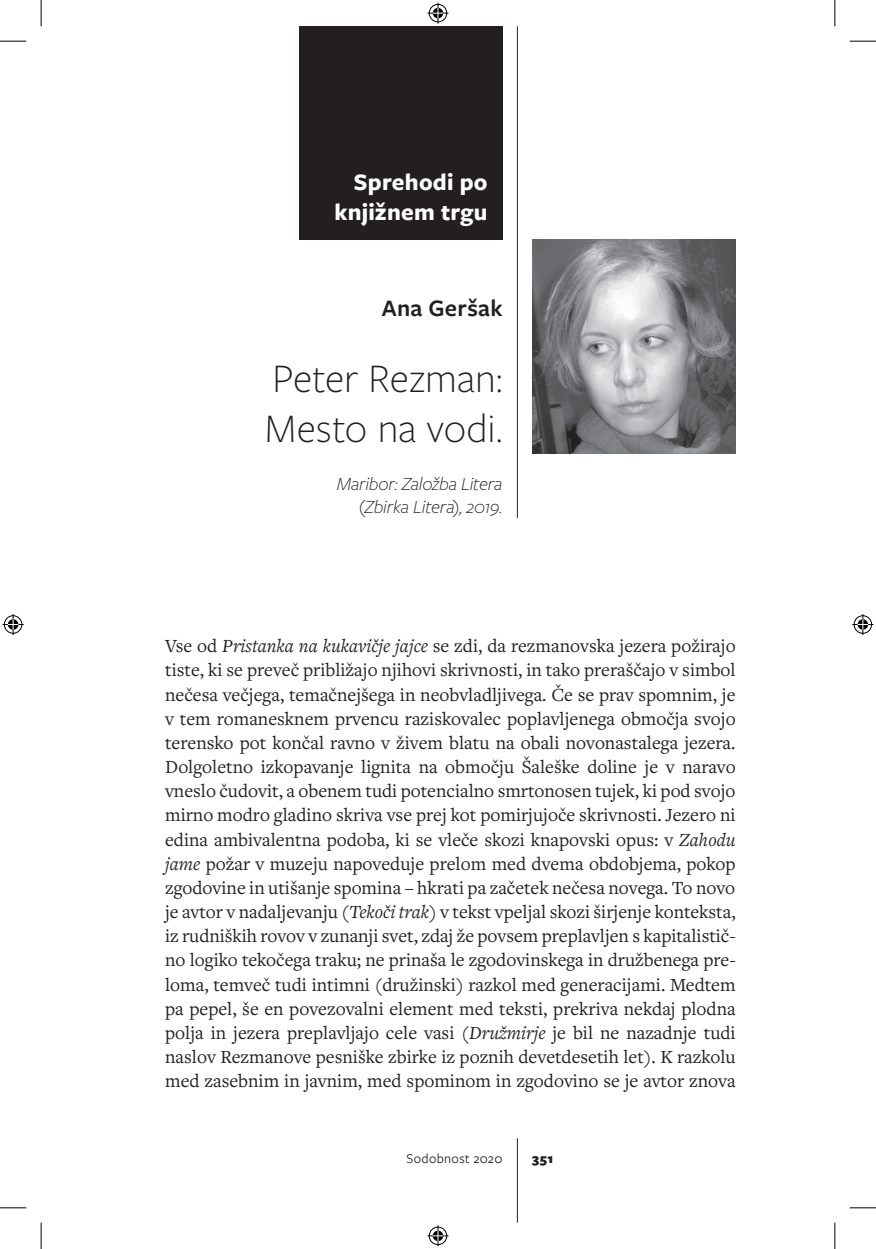
<style>
.page{position:relative;width:876px;height:1249px;background:#fff}
.page>*{position:absolute;margin:0;border:0;box-sizing:border-box;transform-origin:0 0}
.t1{font:300 42px/50.4px "Freight Sans Pro";color:#231f20}
.t2{font:700 24.5px/29.4px "Freight Sans Pro";letter-spacing:.01em;color:#fff;text-align:right}
.t3{font:600 24.5px "Freight Sans Pro";letter-spacing:.015em;color:#231f20}
.t4{font:19.25px/24.2px "Freight Text Pro";color:#231f20;text-align:justify}
.t5{font:italic 300 19.25px/23.1px "Freight Sans Pro";letter-spacing:-.01em;color:#231f20;text-align:right}
.t6{font:14px "Freight Sans Pro";letter-spacing:.025em;color:#231f20}
.t7{font:900 14px "Freight Sans Pro";color:#231f20}
.s1{font-style:italic}
</style>
<div class="page">
<hr style="left:517px;top:1137px;width:1px;height:85px;background:#231f20">
<hr style="left:517px;top:26px;width:1px;height:491px;background:#231f20">
<div style="left:299px;top:26px;width:203px;height:214px;background:#231f20"></div>
<img style="left:532px;top:240px;width:204px;height:213px">
<svg style="left:0;top:41px;width:26px;height:1px"></svg>
<svg style="left:850px;top:41px;width:26px;height:1px"></svg>
<svg style="left:0;top:1207px;width:26px;height:1px"></svg>
<svg style="left:850px;top:1207px;width:26px;height:1px"></svg>
<svg style="left:41px;top:0;width:1px;height:26px"></svg>
<svg style="left:41px;top:1222px;width:1px;height:26px"></svg>
<svg style="left:835px;top:0;width:1px;height:26px"></svg>
<svg style="left:835px;top:1222px;width:1px;height:26px"></svg>
<svg style="left:427px;top:3px;width:21px;height:21px"></svg>
<svg style="left:427px;top:1225px;width:21px;height:20px"></svg>
<svg style="left:3px;top:614px;width:21px;height:21px"></svg>
<svg style="left:852px;top:614px;width:21px;height:21px"></svg>
<p class="t2" style="left:334px;top:167px;width:155px">Sprehodi po knjižnem trgu</p>
<p class="t3" style="left:382px;top:292px;width:122px">Ana Geršak</p>
<h1 class="t1" style="left:265px;top:351px;width:239px">Peter Rezman:<br>Mesto na vodi.</h1>
<p class="t5" style="left:337px;top:471px;width:167px">Maribor: Založba Litera (Zbirka Litera), 2019.</p>
<p class="t4" style="left:165px;top:633px;width:572px">Vse od <span class="s1">Pristanka na kukavičje jajce</span> se zdi, da rezmanovska jezera požirajo tiste, ki se preveč približajo njihovi skrivnosti, in tako preraščajo v simbol nečesa večjega, temačnejšega in neobvladljivega. Če se prav spomnim, je v tem romanesknem prvencu raziskovalec poplavljenega območja svojo terensko pot končal ravno v živem blatu na obali novonastalega jezera.<br>Dolgoletno izkopavanje lignita na območju Šaleške doline je v naravo vneslo čudovit, a obenem tudi potencialno smrtonosen tujek, ki pod svojo mirno modro gladino skriva vse prej kot pomirjujoče skrivnosti. Jezero ni edina ambivalentna podoba, ki se vleče skozi knapovski opus: v <span class="s1">Zahodu jame</span> požar v muzeju napoveduje prelom med dvema obdobjema, pokop zgodovine in utišanje spomina – hkrati pa začetek nečesa novega. To novo je avtor v nadaljevanju (<span class="s1">Tekoči trak</span>) v tekst vpeljal skozi širjenje konteksta, iz rudniških rovov v zunanji svet, zdaj že povsem preplavljen s kapitalistič&shy;no logiko tekočega traku; ne prinaša le zgodovinskega in družbenega pre&shy;loma, temveč tudi intimni (družinski) razkol med generacijami. Medtem pa pepel, še en povezovalni element med teksti, prekriva nekdaj plodna polja in jezera preplavljajo cele vasi (<span class="s1">Družmirje</span> je bil ne nazadnje tudi naslov Rezmanove pesniške zbirke iz poznih devetdesetih let). K razkolu med zasebnim in javnim, med spominom in zgodovino se je avtor znova</p>
<p class="t6" style="left:406px;top:1148px;width:98px">Sodobnost 2020</p>
<p class="t7" style="left:532px;top:1147px;width:22px">351</p>
</div>
